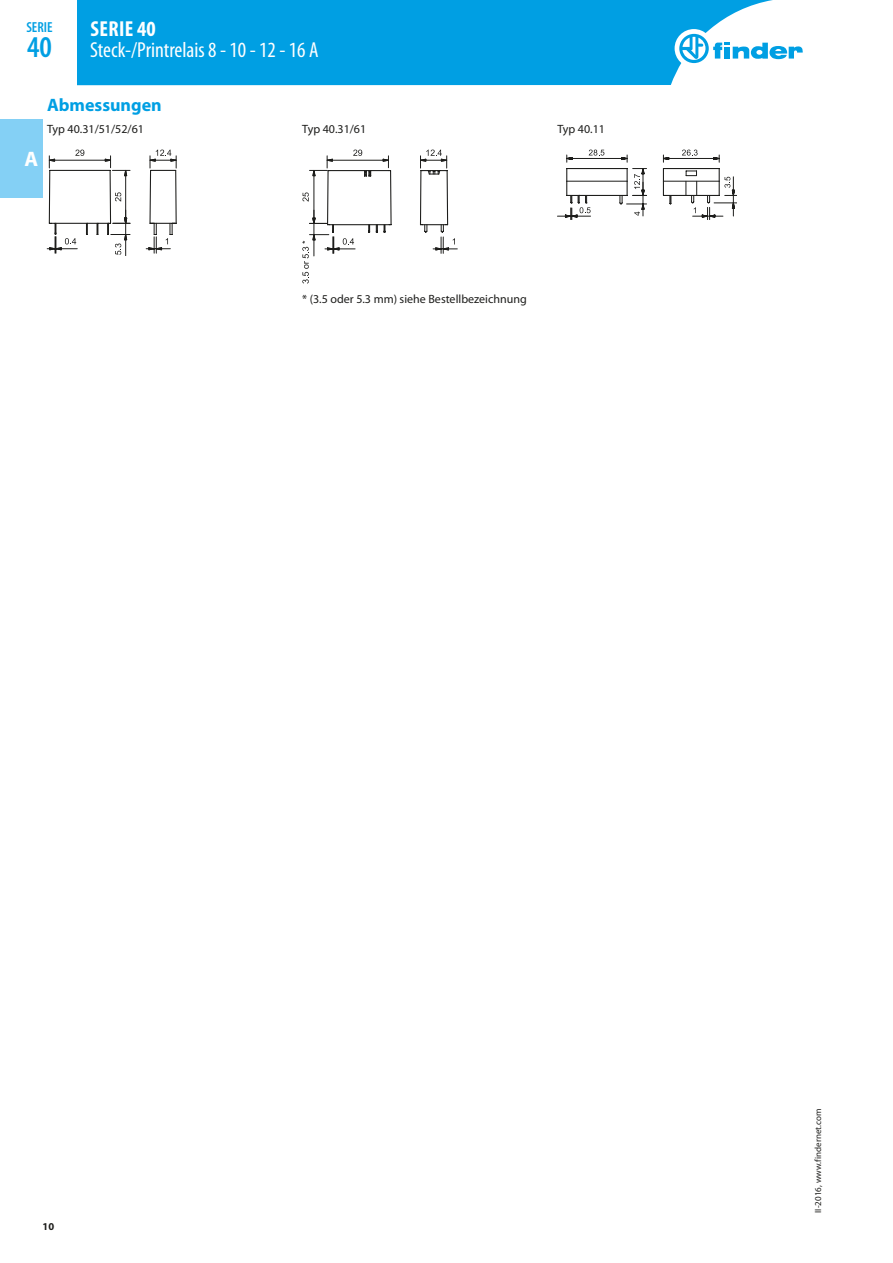
<style>
.page{position:relative;width:893px;height:1263px;background:#fff}
.page>*{position:absolute;margin:0;border:0;box-sizing:border-box;transform-origin:0 0}
.t1{font:600 condensed 30.3px "Myriad Pro";color:#009fe3}
.t2{font:condensed 21.75px "Myriad Pro";color:#fff}
.t3{font:700 condensed 21.75px "Myriad Pro";letter-spacing:.02em;color:#fff}
.t4{font:700 21px "Myriad Pro";color:#fff}
.t5{font:700 18px "Myriad Pro";color:#009fe3}
.t6{font:600 condensed 14.55px "Myriad Pro";color:#009fe3}
.t7{font:12px "Myriad Pro";color:#1d1d1b}
.t8{font:700 10.5px "Myriad Pro";color:#1d1d1b}
.t9{font:9px "Myriad Pro";color:#1d1d1b}
</style>
<div class="page">
<div style="left:0;top:119px;width:43px;height:79px;background:#84d0f5"></div>
<svg style="left:47px;top:150px;width:130px;height:106px"></svg>
<svg style="left:302px;top:150px;width:155px;height:134px"></svg>
<svg style="left:557px;top:150px;width:180px;height:70px"></svg>
<div style="left:77px;top:0;width:696px;height:85px;background:#009fe3"></div>
<div style="left:675px;top:29px;width:38px;height:39px;background:#fff;border-radius:50%"></div>
<svg style="left:679px;top:34px;width:124px;height:29px"></svg>
<p class="t6" style="left:26px;top:19px;width:28px">SERIE</p>
<h1 class="t1" style="left:27px;top:30px;width:26px">40</h1>
<h2 class="t3" style="left:90px;top:16px;width:67px">SERIE 40</h2>
<h2 class="t2" style="left:90px;top:37px;width:230px">Steck-/Printrelais 8 - 10 - 12 - 16 A</h2>
<h3 class="t4" style="left:24px;top:146px;width:15px">A</h3>
<h3 class="t5" style="left:47px;top:93px;width:116px">Abmessungen</h3>
<p class="t7" style="left:47px;top:122px;width:98px">Typ 40.31/51/52/61</p>
<p class="t7" style="left:302px;top:122px;width:66px">Typ 40.31/61</p>
<p class="t7" style="left:557px;top:122px;width:49px">Typ 40.11</p>
<p class="t7" style="left:302px;top:291px;width:226px">* (3.5 oder 5.3 mm) siehe Bestellbezeichnung</p>
<p class="t8" style="left:43px;top:1219px;width:13px">10</p>
<p class="t9" style="left:812px;top:1213px;width:105px;rotate:-90deg">II-2016, www.findernet.com</p>
</div>
